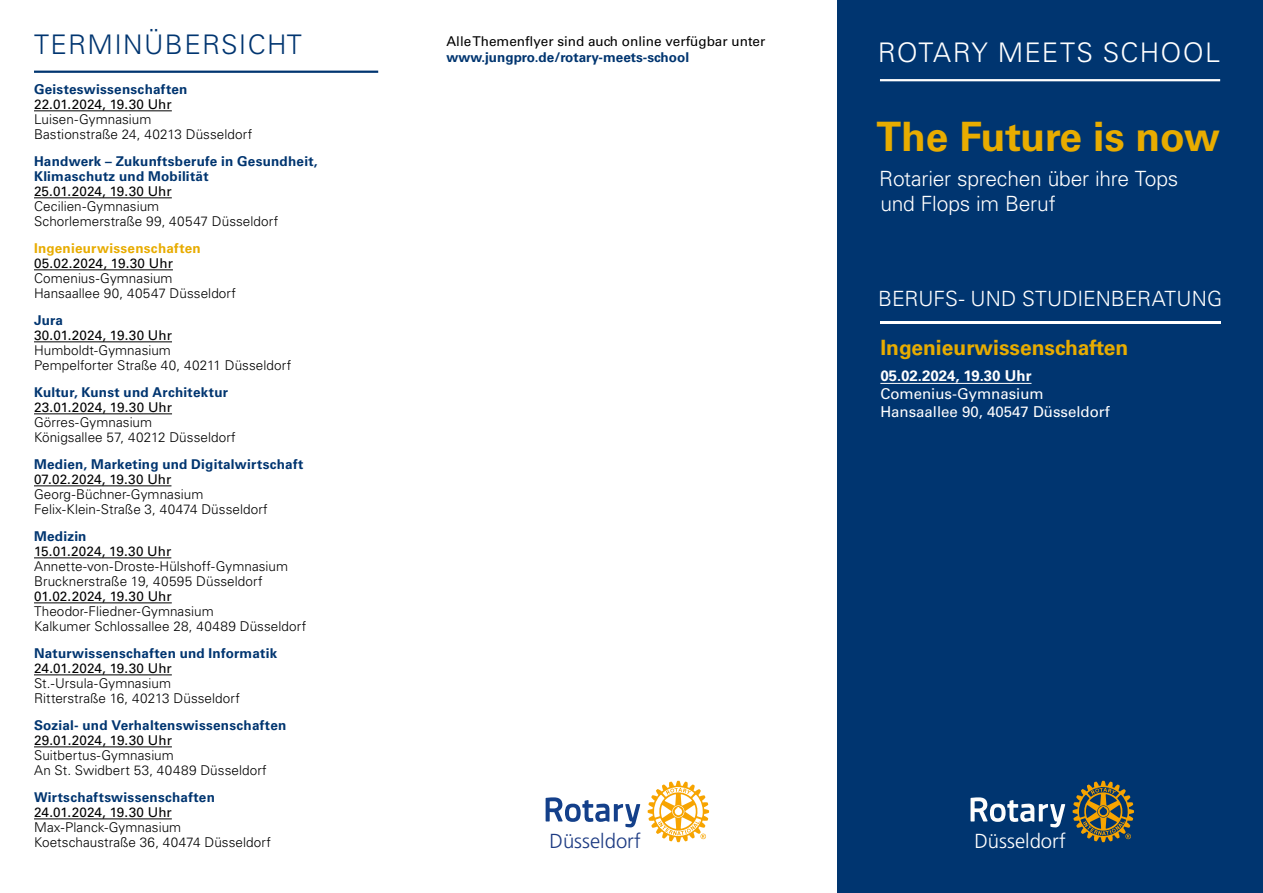
<style>
.page{position:relative;width:1263px;height:893px;background:#fff}
.page>*{position:absolute;margin:0;border:0;box-sizing:border-box;transform-origin:0 0}
.t1{font:700 40.5px "Univers LT Std";letter-spacing:-.005em;color:#e8ac00}
.t2{font:300 27px "Univers LT Std";letter-spacing:.045em;color:#fff}
.t3{font:300 27px "Univers LT Std";letter-spacing:.05em;color:#003570}
.t4{font:300 21px/25.2px "Univers LT Std";letter-spacing:-.01em;color:#fff}
.t5{font:700 21px "Univers LT Std";color:#e8ac00}
.t6{font:300 20.25px "Frutiger LT Std";color:#1d3b83}
.t7{font:300 20.25px "Frutiger LT Std";color:#fff}
.t8{font:15px/18px "Univers LT Std";color:#fff}
.t9{font:700 15px "Univers LT Std";color:#fff}
.t10{font:300 13.5px/15px "Univers LT Std";letter-spacing:.005em;color:#000}
.t11{font:13.5px "Univers LT Std";color:#000}
.t12{font:700 13.5px/15px "Univers LT Std";letter-spacing:.02em;color:#003570}
.t13{font:700 13.5px "Univers LT Std";color:#003570}
.t14{font:700 13.5px "Univers LT Std";letter-spacing:.02em;color:#e8ac00}
</style>
<div class="page">
<div style="left:838px;top:0;width:425px;height:893px;background:#003570"></div>
<hr style="left:880px;top:383px;width:151px;height:1px;background:#fff">
<hr style="left:880px;top:322px;width:340px;height:2px;background:#fff">
<hr style="left:880px;top:79px;width:340px;height:2px;background:#fff">
<hr style="left:34px;top:71px;width:344px;height:2px;background:#003570">
<svg style="left:546px;top:797px;width:94px;height:30px"></svg>
<svg style="left:648px;top:781px;width:61px;height:61px"></svg>
<svg style="left:970px;top:797px;width:95px;height:30px"></svg>
<svg style="left:1072px;top:781px;width:62px;height:61px"></svg>
<hr style="left:34px;top:110px;width:138px;height:1px;background:#000">
<hr style="left:34px;top:197px;width:138px;height:1px;background:#000">
<hr style="left:34px;top:269px;width:139px;height:1px;background:#000">
<hr style="left:34px;top:341px;width:138px;height:1px;background:#000">
<hr style="left:34px;top:413px;width:138px;height:1px;background:#000">
<hr style="left:34px;top:485px;width:137px;height:1px;background:#000">
<hr style="left:34px;top:557px;width:137px;height:1px;background:#000">
<hr style="left:34px;top:602px;width:138px;height:1px;background:#000">
<hr style="left:34px;top:674px;width:138px;height:1px;background:#000">
<hr style="left:34px;top:746px;width:138px;height:1px;background:#000">
<hr style="left:34px;top:818px;width:138px;height:1px;background:#000">
<h2 class="t3" style="left:34px;top:28px;width:269px">TERMINÜBERSICHT</h2>
<p class="t11" style="left:446px;top:33px;width:320px">Alle Themenflyer sind auch online verfügbar unter</p>
<p class="t13" style="left:446px;top:49px;width:244px">www.jungpro.de/rotary-meets-school</p>
<h2 class="t2" style="left:878px;top:36px;width:344px">ROTARY MEETS SCHOOL</h2>
<p class="t12" style="left:34px;top:82px;width:155px">Geisteswissenschaften</p>
<p class="t11" style="left:34px;top:96px;width:139px">22.01.2024, 19.30 Uhr</p>
<p class="t10" style="left:34px;top:112px;width:220px">Luisen-Gymnasium<br>Bastionstraße 24, 40213 Düsseldorf</p>
<p class="t12" style="left:34px;top:154px;width:285px">Handwerk – Zukunftsberufe in Gesundheit,<br>Klimaschutz und Mobilität</p>
<p class="t11" style="left:34px;top:183px;width:139px">25.01.2024, 19.30 Uhr</p>
<p class="t10" style="left:34px;top:199px;width:246px">Cecilien-Gymnasium<br>Schorlemerstraße 99, 40547 Düsseldorf</p>
<p class="t14" style="left:34px;top:240px;width:168px">Ingenieurwissenschaften</p>
<p class="t11" style="left:34px;top:255px;width:140px">05.02.2024, 19.30 Uhr</p>
<p class="t10" style="left:34px;top:271px;width:203px">Comenius-Gymnasium<br>Hansaallee 90, 40547 Düsseldorf</p>
<p class="t12" style="left:34px;top:313px;width:31px">Jura</p>
<p class="t11" style="left:34px;top:327px;width:139px">30.01.2024, 19.30 Uhr</p>
<p class="t10" style="left:34px;top:343px;width:259px">Humboldt-Gymnasium<br>Pempelforter Straße 40, 40211 Düsseldorf</p>
<p class="t12" style="left:34px;top:385px;width:196px">Kultur, Kunst und Architektur</p>
<p class="t11" style="left:34px;top:399px;width:140px">23.01.2024, 19.30 Uhr</p>
<p class="t10" style="left:34px;top:415px;width:203px">Görres-Gymnasium<br>Königsallee 57, 40212 Düsseldorf</p>
<p class="t12" style="left:34px;top:457px;width:271px">Medien, Marketing und Digitalwirtschaft</p>
<p class="t11" style="left:34px;top:471px;width:139px">07.02.2024, 19.30 Uhr</p>
<p class="t10" style="left:34px;top:487px;width:235px">Georg-Büchner-Gymnasium<br>Felix-Klein-Straße 3, 40474 Düsseldorf</p>
<p class="t12" style="left:34px;top:529px;width:54px">Medizin</p>
<p class="t11" style="left:34px;top:543px;width:139px">15.01.2024, 19.30 Uhr</p>
<p class="t10" style="left:34px;top:559px;width:256px">Annette-von-Droste-Hülshoff-Gymnasium<br>Brucknerstraße 19, 40595 Düsseldorf</p>
<p class="t11" style="left:34px;top:588px;width:139px">01.02.2024, 19.30 Uhr</p>
<p class="t10" style="left:34px;top:604px;width:274px">Theodor-Fliedner-Gymnasium<br>Kalkumer Schlossallee 28, 40489 Düsseldorf</p>
<p class="t12" style="left:34px;top:646px;width:245px">Naturwissenschaften und Informatik</p>
<p class="t11" style="left:34px;top:660px;width:139px">24.01.2024, 19.30 Uhr</p>
<p class="t10" style="left:34px;top:676px;width:207px">St.-Ursula-Gymnasium<br>Ritterstraße 16, 40213 Düsseldorf</p>
<p class="t12" style="left:34px;top:718px;width:254px">Sozial- und Verhaltenswissenschaften</p>
<p class="t11" style="left:34px;top:732px;width:139px">29.01.2024, 19.30 Uhr</p>
<p class="t10" style="left:34px;top:748px;width:234px">Suitbertus-Gymnasium<br>An St. Swidbert 53, 40489 Düsseldorf</p>
<p class="t12" style="left:34px;top:790px;width:182px">Wirtschaftswissenschaften</p>
<p class="t11" style="left:34px;top:804px;width:139px">24.01.2024, 19.30 Uhr</p>
<p class="t10" style="left:34px;top:820px;width:238px">Max-Planck-Gymnasium<br>Koetschaustraße 36, 40474 Düsseldorf</p>
<h1 class="t1" style="left:876px;top:113px;width:345px">The Future is now</h1>
<h3 class="t4" style="left:879px;top:166px;width:301px">Rotarier sprechen über ihre Tops und Flops im Beruf</h3>
<h3 class="t4" style="left:878px;top:286px;width:345px">BERUFS- UND STUDIENBERATUNG</h3>
<h3 class="t5" style="left:880px;top:335px;width:249px">Ingenieurwissenschaften</h3>
<p class="t9" style="left:880px;top:367px;width:153px">05.02.2024, 19.30 Uhr</p>
<p class="t8" style="left:880px;top:385px;width:231px">Comenius-Gymnasium<br>Hansaallee 90, 40547 Düsseldorf</p>
<h3 class="t6" style="left:549px;top:829px;width:93px">Düsseldorf</h3>
<h3 class="t7" style="left:974px;top:829px;width:93px">Düsseldorf</h3>
</div>
